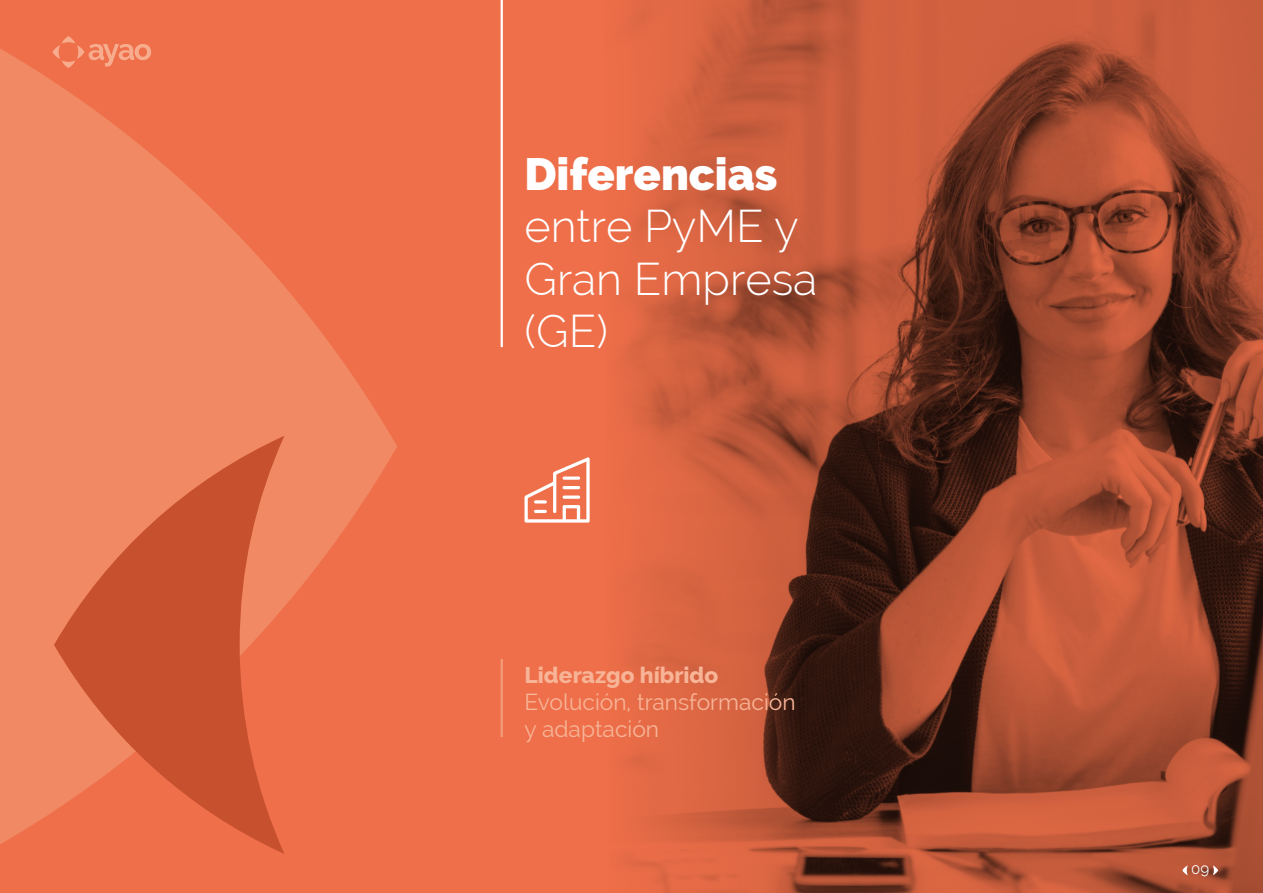
<style>
.page{position:relative;width:1263px;height:893px;background:#fff}
.page>*{position:absolute;margin:0;border:0;box-sizing:border-box;transform-origin:0 0}
.t1{font:300 45px/52.5px "Raleway";color:#fff}
.t2{font:900 45px "Raleway";color:#fff}
.t3{font:22.8px/27.3px "Raleway";color:#f7b497}
.t4{font:800 22.8px "Raleway";color:#f7b497}
.t5{font:15px "Raleway";color:#fff}
</style>
<div class="page">
<img style="left:397px;top:0;width:866px;height:893px">
<svg style="left:0;top:0;width:397px;height:893px;background:#ef7b55"></svg>
<svg style="left:54px;top:436px;width:230px;height:418px;background:#dc6944"></svg>
<hr style="left:501px;top:0;width:2px;height:347px;background:#fff">
<hr style="left:501px;top:659px;width:2px;height:78px;background:#f49b78">
<svg style="left:52px;top:36px;width:99px;height:32px;background:#ef7e5a"></svg>
<svg style="left:524px;top:457px;width:66px;height:66px"></svg>
<svg style="left:1213px;top:865px;width:5px;height:10px"></svg>
<svg style="left:1182px;top:865px;width:6px;height:10px"></svg>
<h1 class="t2" style="left:524px;top:148px;width:254px">Diferencias</h1>
<h1 class="t1" style="left:524px;top:200px;width:295px">entre PyME y<br>Gran Empresa (GE)</h1>
<p class="t4" style="left:524px;top:662px;width:195px">Liderazgo híbrido</p>
<p class="t3" style="left:524px;top:688px;width:273px">Evolución, transformación y adaptación</p>
<p class="t5" style="left:1191px;top:860px;width:20px">09</p>
</div>
